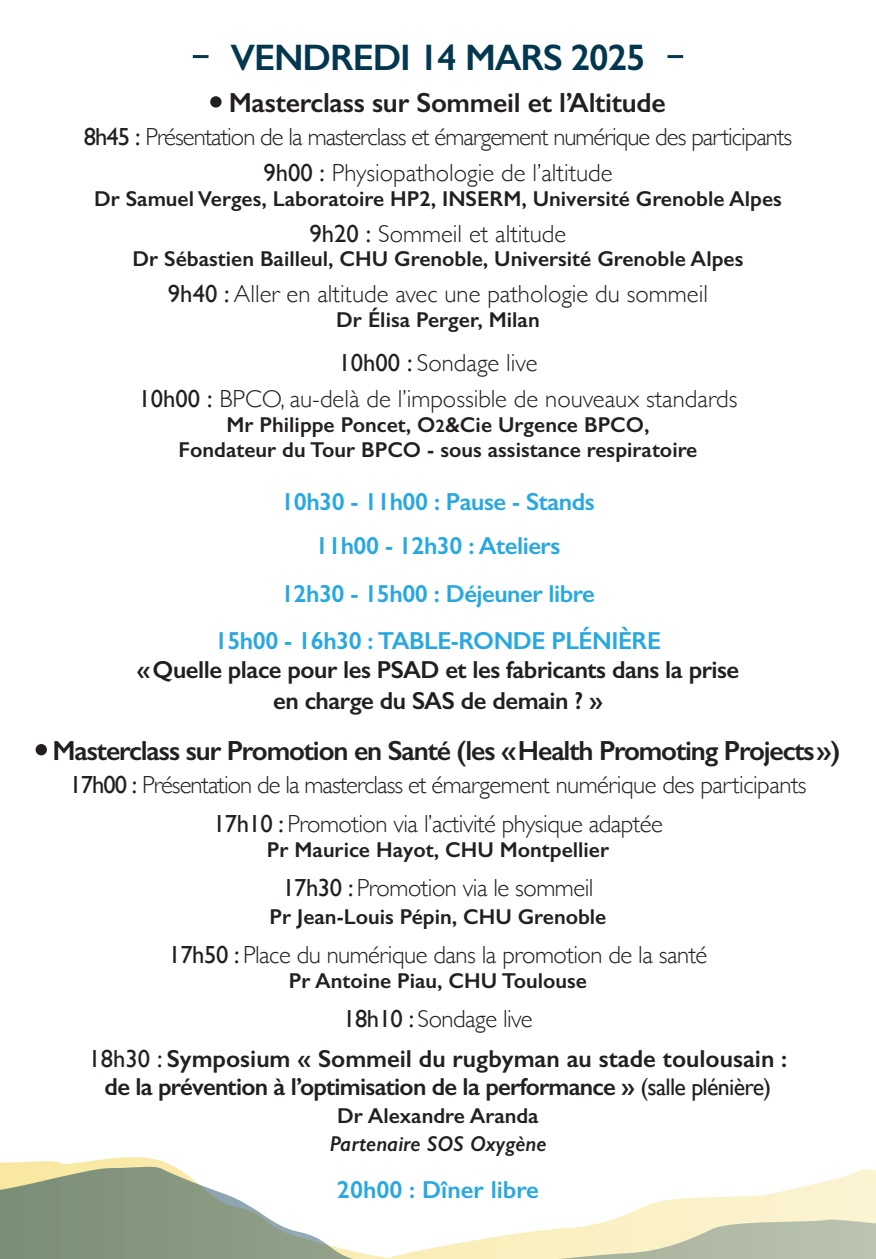
<style>
.page{position:relative;width:876px;height:1259px;background:#fff}
.page>*{position:absolute;margin:0;border:0;box-sizing:border-box;transform-origin:0 0}
.t1{font:600 36.9px "Gill Sans";letter-spacing:-.03em;color:#02374f}
.t2{font:600 27.9px "Gill Sans";letter-spacing:-.04em;color:#231f20}
.t3{font:600 27.9px "Gill Sans";letter-spacing:-.01em;color:#231f20}
.t4{font:300 24.6px/39.3px "Gill Sans";letter-spacing:-.02em;color:#231f20;text-align:center}
.t5{font:300 24.6px/36px "Gill Sans";color:#231f20;text-align:center}
.t6{font:600 24.6px/30.9px "Gill Sans";letter-spacing:-.02em;color:#231f20;text-align:center}
.t7{font:300 24.6px/36px "Gill Sans";letter-spacing:-.04em;color:#231f20;text-align:center}
.t8{font:600 24.6px/44.4px "Gill Sans";letter-spacing:-.02em;color:#27a8e0;text-align:center}
.t9{font:600 24.6px/39.3px "Gill Sans";color:#231f20;text-align:center}
.t10{font:600 24.6px "Gill Sans";color:#27a8e0}
.t11{font:600 21.6px/24.6px "Gill Sans";color:#231f20;text-align:center}
.t12{font:italic 600 21.6px "Gill Sans";color:#231f20}
.s1{font-weight:400}
.s2{font-size:18px}
.s3{font-weight:300}
.s4{font-weight:400;font-size:24px}
</style>
<div class="page">
<svg style="left:0;top:1157px;width:876px;height:102px"></svg>
<div style="left:210px;top:96px;width:12px;height:12px;background:#231f20;border-radius:50%"></div>
<div style="left:36px;top:744px;width:11px;height:11px;background:#231f20;border-radius:50%"></div>
<hr style="left:193px;top:55px;width:15px;height:3px;background:#02374f">
<hr style="left:667px;top:55px;width:16px;height:3px;background:#02374f">
<h1 class="t1" style="left:230px;top:35px;width:417px">VENDREDI 14 MARS 2025</h1>
<p class="t3" style="left:229px;top:85px;width:438px">Masterclass sur Sommeil et l’Altitude</p>
<p class="t7" style="left:84px;top:118px;width:710px"><span class="s1">8h45 :</span> Présentation de la masterclass et émargement numérique des participants<br><span class="s1">9h00 :</span> Physiopathologie de l’altitude</p>
<p class="t11" style="left:94px;top:186px;width:689px">Dr Samuel Verges, Laboratoire HP2, INSERM, Université Grenoble Alpes</p>
<p class="t5" style="left:310px;top:214px;width:258px"><span class="s1">9h20 :</span> Sommeil et altitude</p>
<p class="t11" style="left:133px;top:246px;width:612px">Dr Sébastien Bailleul, CHU Grenoble, Université Grenoble Alpes</p>
<p class="t5" style="left:168px;top:275px;width:542px"><span class="s1">9h40 :</span> Aller en altitude avec une pathologie du sommeil</p>
<p class="t11" style="left:336px;top:307px;width:205px">Dr Élisa Perger, Milan</p>
<p class="t5" style="left:139px;top:344px;width:600px"><span class="s1">10h00 :</span> Sondage live<br><span class="s1">10h00 :</span> BPCO, au-delà de l’impossible de nouveaux standards</p>
<p class="t11" style="left:179px;top:412px;width:520px">Mr Philippe Poncet, O<span class="s2">2</span>&amp;Cie Urgence BPCO,<br>Fondateur du Tour BPCO - sous assistance respiratoire</p>
<p class="t8" style="left:281px;top:479px;width:315px">10h30 - 11h00 : Pause - Stands<br>11h00 - 12h30 : Ateliers</p>
<p class="t8" style="left:215px;top:570px;width:448px;line-height:46.5px">12h30 - 15h00 : Déjeuner libre<br>15h00 - 16h30 : TABLE-RONDE PLÉNIÈRE</p>
<p class="t6" style="left:137px;top:654px;width:604px">«Quelle place pour les PSAD et les fabricants dans la prise en charge du SAS de demain ? »</p>
<p class="t2" style="left:52px;top:733px;width:789px">Masterclass sur Promotion en Santé (les «Health Promoting Projects»)</p>
<p class="t4" style="left:69px;top:764px;width:739px"><span class="s1">17h00 :</span> Présentation de la masterclass et émargement numérique des participants<br><span class="s1">17h10 :</span> Promotion via l’activité physique adaptée</p>
<p class="t11" style="left:267px;top:837px;width:344px">Pr Maurice Hayot, CHU Montpellier</p>
<p class="t4" style="left:282px;top:867px;width:313px"><span class="s1">17h30 :</span> Promotion via le sommeil</p>
<p class="t11" style="left:270px;top:904px;width:338px">Pr Jean-Louis Pépin, CHU Grenoble</p>
<p class="t4" style="left:169px;top:934px;width:540px"><span class="s1">17h50 :</span> Place du numérique dans la promotion de la santé</p>
<p class="t11" style="left:289px;top:968px;width:300px">Pr Antoine Piau, CHU Toulouse</p>
<p class="t9" style="left:89px;top:999px;width:700px"><span class="s1">18h10 :</span> <span class="s3">Sondage live<br></span><span class="s1">18h30 :</span> Symposium « Sommeil du rugbyman au stade toulousain :</p>
<p class="t6" style="left:105px;top:1071px;width:668px">de la prévention à l’optimisation de la performance » <span class="s4">(salle plénière)</span></p>
<p class="t11" style="left:337px;top:1103px;width:203px">Dr Alexandre Aranda</p>
<p class="t12" style="left:329px;top:1130px;width:219px">Partenaire SOS Oxygène</p>
<p class="t10" style="left:337px;top:1175px;width:204px">20h00 : Dîner libre</p>
</div>
